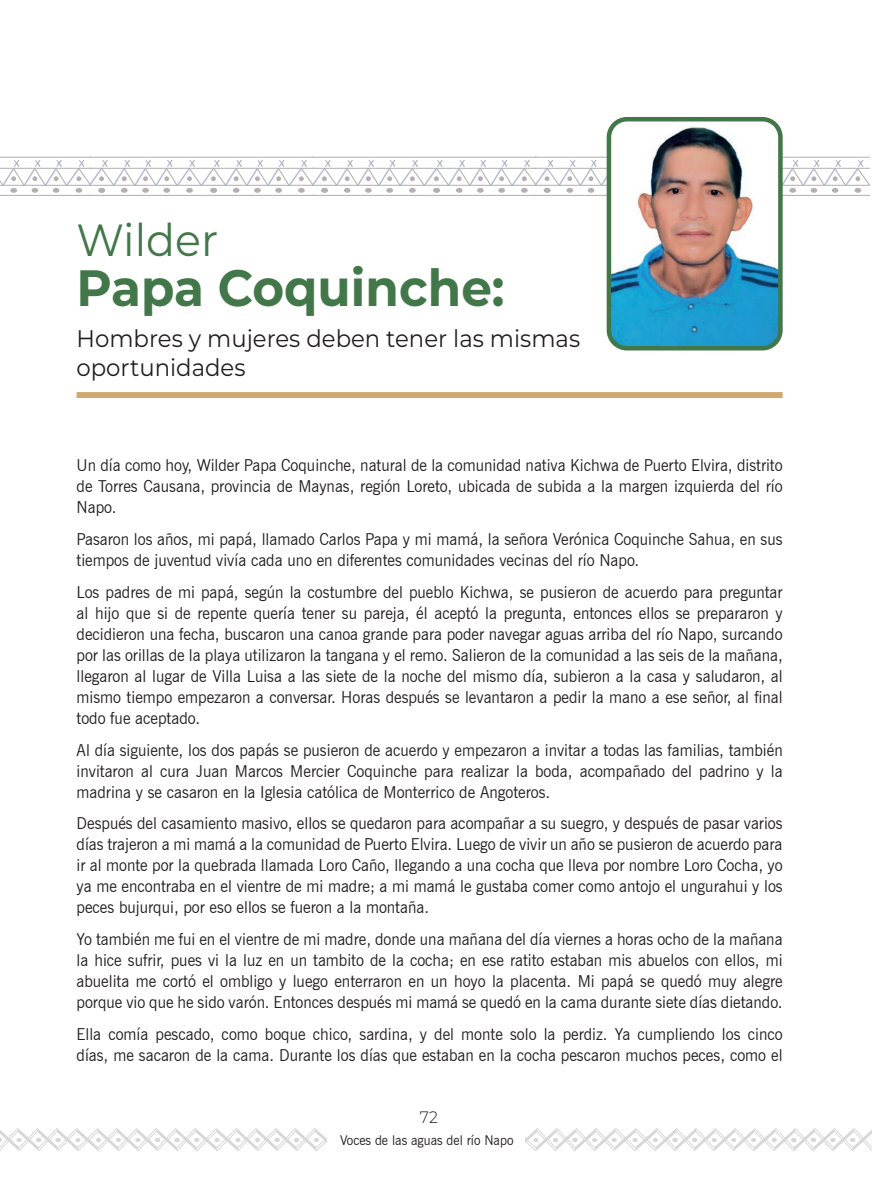
<style>
.page{position:relative;width:872px;height:1191px;background:#fff}
.page>*{position:absolute;margin:0;border:0;box-sizing:border-box;transform-origin:0 0}
.t1{font:700 51px "Montserrat";color:#427749;scale:.95 1}
.t2{font:45px "Montserrat";color:#427749;scale:.95 1}
.t3{font:24px/28.8px "Montserrat";color:#231f20;scale:.95 1}
.t4{font:16.5px/21px "News Gothic BT";color:#231f20;text-align:justify;scale:.95 1}
.t5{font:300 16.5px "Montserrat";color:#231f20;scale:.95 1}
.t6{font:13.5px "News Gothic BT";color:#231f20;scale:.95 1}
</style>
<div class="page">
<svg style="left:526px;top:1128px;width:346px;height:23px"></svg>
<svg style="left:0;top:1128px;width:326px;height:23px"></svg>
<div style="left:77px;top:392px;width:705px;height:6px;background:#cdaa6f"></div>
<hr style="left:0;top:157px;width:91px;height:1px;background:#231f20">
<hr style="left:0;top:195px;width:91px;height:1px;background:#231f20">
<hr style="left:89px;top:157px;width:113px;height:1px;background:#231f20">
<hr style="left:89px;top:195px;width:113px;height:1px;background:#231f20">
<hr style="left:201px;top:157px;width:112px;height:1px;background:#231f20">
<hr style="left:201px;top:195px;width:112px;height:1px;background:#231f20">
<hr style="left:312px;top:157px;width:112px;height:1px;background:#231f20">
<hr style="left:312px;top:195px;width:112px;height:1px;background:#231f20">
<hr style="left:424px;top:157px;width:112px;height:1px;background:#231f20">
<hr style="left:424px;top:195px;width:112px;height:1px;background:#231f20">
<hr style="left:535px;top:157px;width:112px;height:1px;background:#231f20">
<hr style="left:535px;top:195px;width:112px;height:1px;background:#231f20">
<hr style="left:757px;top:157px;width:112px;height:1px;background:#231f20">
<hr style="left:757px;top:195px;width:112px;height:1px;background:#231f20">
<svg style="left:0;top:158px;width:869px;height:35px"></svg>
<img style="left:611px;top:122px;width:169px;height:226px">
<div style="left:606px;top:117px;width:176px;height:233px;border:4px solid #427749;border-radius:18px"></div>
<h2 class="t2" style="left:77px;top:209px;width:151px">Wilder</h2>
<h1 class="t1" style="left:77px;top:251px;width:452px">Papa Coquinche:</h1>
<h3 class="t3" style="left:77px;top:324px;width:531px">Hombres y mujeres deben tener las mismas oportunidades</h3>
<p class="t4" style="left:77px;top:455px;width:745px">Un día como hoy, Wilder Papa Coquinche, natural de la comunidad nativa Kichwa de Puerto Elvira, distrito de Torres Causana, provincia de Maynas, región Loreto, ubicada de subida a la margen izquierda del río Napo.</p>
<p class="t4" style="left:77px;top:528px;width:744px">Pasaron los años, mi papá, llamado Carlos Papa y mi mamá, la señora Verónica Coquinche Sahua, en sus tiempos de juventud vivía cada uno en diferentes comunidades vecinas del río Napo.</p>
<p class="t4" style="left:77px;top:581px;width:745px">Los padres de mi papá, según la costumbre del pueblo Kichwa, se pusieron de acuerdo para preguntar al hijo que si de repente quería tener su pareja, él aceptó la pregunta, entonces ellos se prepararon y decidieron una fecha, buscaron una canoa grande para poder navegar aguas arriba del río Napo, surcando por las orillas de la playa utilizaron la tangana y el remo. Salieron de la comunidad a las seis de la mañana, llegaron al lugar de Villa Luisa a las siete de la noche del mismo día, subieron a la casa y saludaron, al mismo tiempo empezaron a conversar. Horas después se levantaron a pedir la mano a ese señor, al final todo fue aceptado.</p>
<p class="t4" style="left:77px;top:739px;width:745px">Al día siguiente, los dos papás se pusieron de acuerdo y empezaron a invitar a todas las familias, también invitaron al cura Juan Marcos Mercier Coquinche para realizar la boda, acompañado del padrino y la madrina y se casaron en la Iglesia católica de Monterrico de Angoteros.</p>
<p class="t4" style="left:77px;top:812px;width:745px">Después del casamiento masivo, ellos se quedaron para acompañar a su suegro, y después de pasar varios días trajeron a mi mamá a la comunidad de Puerto Elvira. Luego de vivir un año se pusieron de acuerdo para ir al monte por la quebrada llamada Loro Caño, llegando a una cocha que lleva por nombre Loro Cocha, yo ya me encontraba en el vientre de mi madre; a mi mamá le gustaba comer como antojo el ungurahui y los peces bujurqui, por eso ellos se fueron a la montaña.</p>
<p class="t4" style="left:77px;top:928px;width:744px">Yo también me fui en el vientre de mi madre, donde una mañana del día viernes a horas ocho de la mañana la hice sufrir, pues vi la luz en un tambito de la cocha; en ese ratito estaban mis abuelos con ellos, mi abuelita me cortó el ombligo y luego enterraron en un hoyo la placenta. Mi papá se quedó muy alegre porque vio que he sido varón. Entonces después mi mamá se quedó en la cama durante siete días dietando.</p>
<p class="t4" style="left:77px;top:1023px;width:744px">Ella comía pescado, como boque chico, sardina, y del monte solo la perdiz. Ya cumpliendo los cinco días, me sacaron de la cama. Durante los días que estaban en la cocha pescaron muchos peces, como el</p>
<p class="t5" style="left:420px;top:1105px;width:20px">72</p>
<p class="t6" style="left:340px;top:1131px;width:184px">Voces de las aguas del río Napo</p>
</div>
